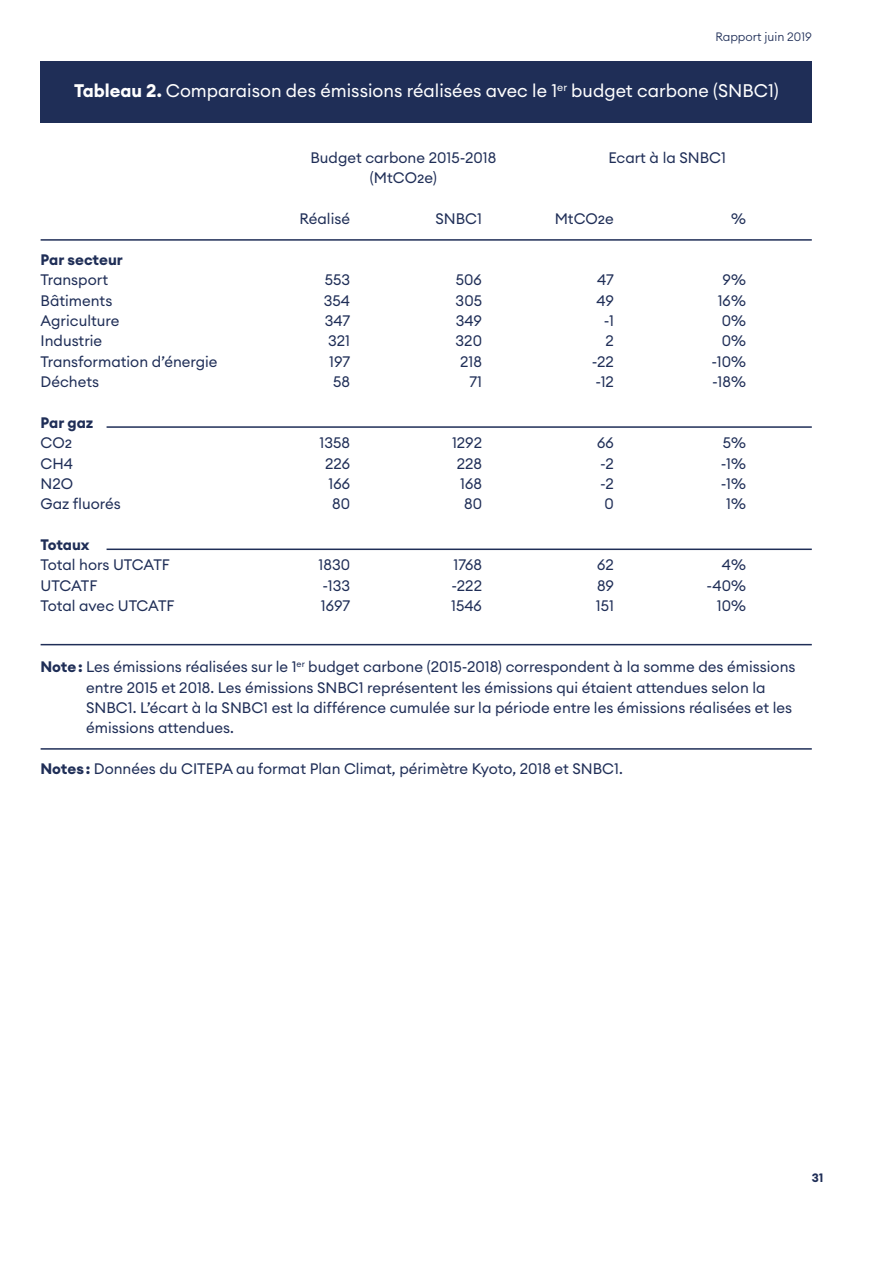
<style>
.page{position:relative;width:893px;height:1263px;background:#fff}
.page>*{position:absolute;margin:0;border:0;box-sizing:border-box;transform-origin:0 0}
.t1{font:18px "Euclid Circular A";color:#fff}
.t2{font:15px/20.4px "Euclid Circular A";color:#1f2e57;text-align:right}
.t3{font:700 15px "Euclid Circular A";color:#1f2e57}
.t4{font:300 12px "Euclid Circular A";color:#1f2e57}
.t5{font:700 12px "Euclid Circular A";color:#1f2e57}
.s1{font-weight:700}
</style>
<div class="page">
<div style="left:41px;top:61px;width:771px;height:61px;background:#1f2e57"></div>
<hr style="left:41px;top:239px;width:771px;height:2px;background:#1f2e57">
<hr style="left:41px;top:644px;width:771px;height:1px;background:#1f2e57">
<hr style="left:41px;top:748px;width:771px;height:2px;background:#1f2e57">
<hr style="left:107px;top:426px;width:705px;height:2px;background:#1f2e57">
<hr style="left:107px;top:548px;width:705px;height:2px;background:#1f2e57">
<p class="t4" style="left:715px;top:29px;width:98px">Rapport juin 2019</p>
<p class="t1" style="left:74px;top:79px;width:706px"><span class="s1">Tableau 2.</span> Comparaison des émissions réalisées avec le 1<sup>er</sup> budget carbone (SNBC1)</p>
<p class="t3" style="left:41px;top:250px;width:84px">Par secteur</p>
<p class="t2" style="left:41px;top:269px;width:179px;text-align:left">Transport<br>Bâtiments<br>Agriculture<br>Industrie<br>Transformation d’énergie<br>Déchets</p>
<p class="t3" style="left:41px;top:413px;width:54px">Par gaz</p>
<p class="t2" style="left:41px;top:432px;width:82px;text-align:left">CO2<br>CH4<br>N2O<br>Gaz fluorés</p>
<p class="t3" style="left:41px;top:535px;width:50px">Totaux</p>
<p class="t2" style="left:41px;top:555px;width:135px;text-align:left">Total hors UTCATF<br>UTCATF<br>Total avec UTCATF</p>
<p class="t2" style="left:310px;top:147px;width:187px;text-align:center">Budget carbone 2015-2018 (MtCO2e)</p>
<p class="t2" style="left:608px;top:147px;width:119px">Ecart à la SNBC1</p>
<p class="t2" style="left:299px;top:208px;width:52px">Réalisé</p>
<p class="t2" style="left:436px;top:208px;width:48px">SNBC1</p>
<p class="t2" style="left:555px;top:208px;width:61px">MtCO2e</p>
<p class="t2" style="left:731px;top:208px;width:16px">%</p>
<p class="t2" style="left:324px;top:269px;width:28px">553<br>354<br>347<br>321<br>197<br>58</p>
<p class="t2" style="left:320px;top:432px;width:32px">1358<br>226<br>166<br>80</p>
<p class="t2" style="left:319px;top:555px;width:33px;text-align:justify">1830 -133<br>1697</p>
<p class="t2" style="left:456px;top:269px;width:28px">506<br>305<br>349<br>320<br>218<br>71</p>
<p class="t2" style="left:452px;top:432px;width:31px">1292<br>228<br>168<br>80</p>
<p class="t2" style="left:451px;top:555px;width:32px;text-align:justify">1768 -222<br>1546</p>
<p class="t2" style="left:592px;top:269px;width:24px">47<br>49 -1<br>2 -22 -12</p>
<p class="t2" style="left:597px;top:432px;width:18px;text-align:justify">66 -2 -2<br>0</p>
<p class="t2" style="left:596px;top:555px;width:20px;text-align:justify">62<br>89<br>151</p>
<p class="t2" style="left:711px;top:269px;width:36px">9%<br>16%<br>0%<br>0% -10% -18%</p>
<p class="t2" style="left:721px;top:432px;width:27px;text-align:center">5% -1% -1%<br>1%</p>
<p class="t2" style="left:707px;top:555px;width:41px">4% -40%<br>10%</p>
<p class="t2" style="left:86px;top:657px;width:711px;text-align:left;text-indent:-46px"><span class="s1">Note :</span> Les émissions réalisées sur le 1<sup>er</sup> budget carbone (2015-2018) correspondent à la somme des émissions entre 2015 et 2018. Les émissions SNBC1 représentent les émissions qui étaient attendues selon la SNBC1. L’écart à la SNBC1 est la différence cumulée sur la période entre les émissions réalisées et les émissions attendues.</p>
<p class="t2" style="left:41px;top:758px;width:584px"><span class="s1">Notes :</span> Données du CITEPA au format Plan Climat, périmètre Kyoto, 2018 et SNBC1.</p>
<p class="t5" style="left:812px;top:1169px;width:13px">31</p>
</div>
